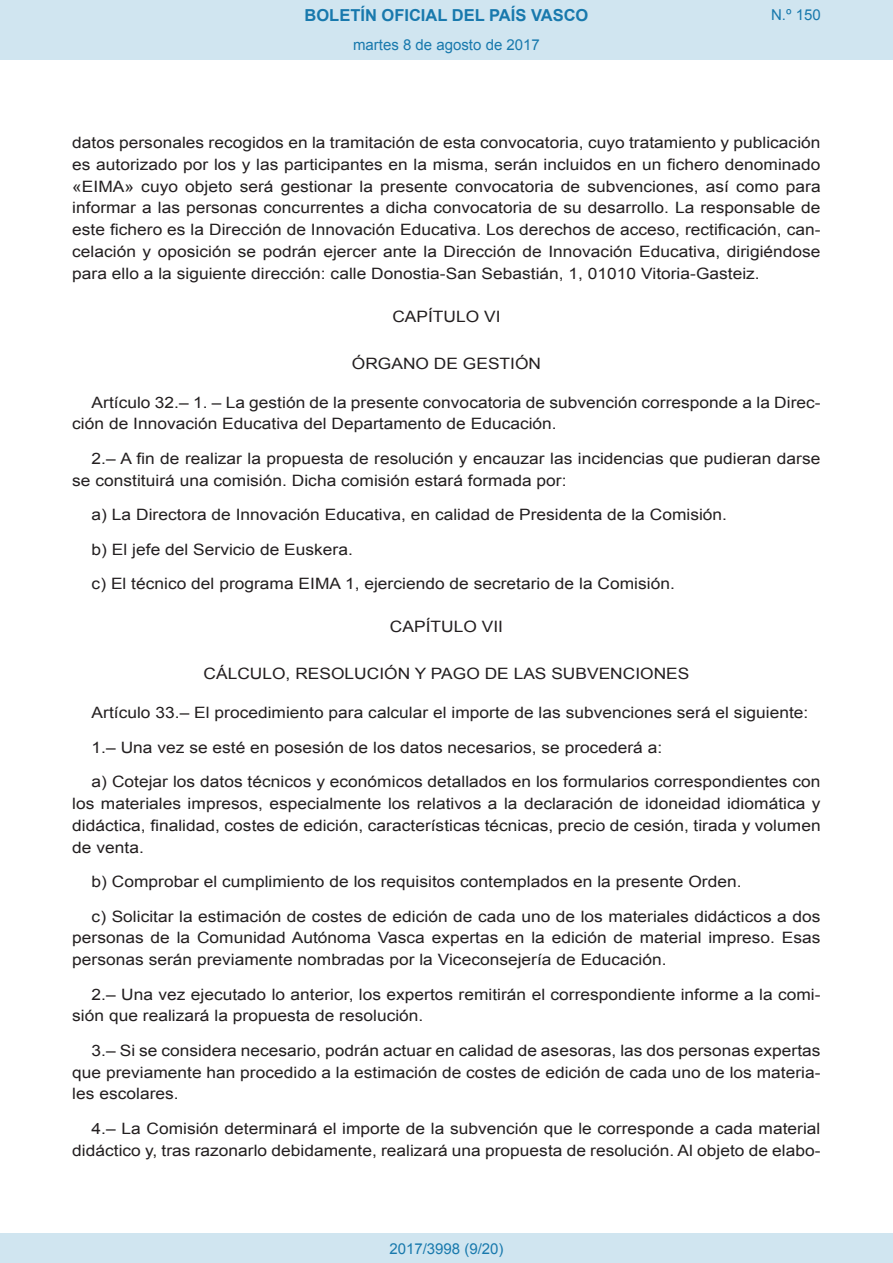
<style>
.page{position:relative;width:893px;height:1263px;background:#fff}
.page>*{position:absolute;margin:0;border:0;box-sizing:border-box;transform-origin:0 0}
.t1{font:700 16.5px "Arial";color:#1879ad}
.BOPVDetalle{font:15.6px/21.8px "Arial";color:#231f20;text-align:justify;scale:1.11 1}
.BOPVClave{font:15.6px "Arial";color:#231f20;scale:1.11 1}
.Paginacion_Centro{font:15px "Arial";color:#1879ad}
</style>
<div class="page">
<div style="left:0;top:0;width:893px;height:60px;background:#d0e5f0"></div>
<div style="left:0;top:1233px;width:893px;height:30px;background:#d0e5f0"></div>
<p class="t1" style="left:305px;top:4px;width:285px">BOLETÍN OFICIAL DEL PAÍS VASCO</p>
<p class="Paginacion_Centro" style="left:353px;top:35px;width:188px">martes 8 de agosto de 2017</p>
<p class="Paginacion_Centro" style="left:771px;top:5px;width:51px">N.º 150</p>
<p class="BOPVDetalle" style="left:72px;top:132px;width:676px">datos personales recogidos en la tramitación de esta convocatoria, cuyo tratamiento y publicación es autorizado por los y las participantes en la misma, serán incluidos en un fichero denominado «EIMA» cuyo objeto será gestionar la presente convocatoria de subvenciones, así como para informar a las personas concurrentes a dicha convocatoria de su desarrollo. La responsable de este fichero es la Dirección de Innovación Educativa. Los derechos de acceso, rectificación, can&shy;celación y oposición se podrán ejercer ante la Dirección de Innovación Educativa, dirigiéndose para ello a la siguiente dirección: calle Donostia-San Sebastián, 1, 01010 Vitoria-Gasteiz.</p>
<p class="BOPVClave" style="left:392px;top:306px;width:99px">CAPÍTULO VI</p>
<p class="BOPVClave" style="left:352px;top:353px;width:172px">ÓRGANO DE GESTIÓN</p>
<p class="BOPVDetalle" style="left:72px;top:391px;width:676px;text-indent:19px">Artículo 32.– 1. – La gestión de la presente convocatoria de subvención corresponde a la Direc&shy;ción de Innovación Educativa del Departamento de Educación.</p>
<p class="BOPVDetalle" style="left:72px;top:448px;width:675px;text-indent:19px">2.– A fin de realizar la propuesta de resolución y encauzar las incidencias que pudieran darse se constituirá una comisión. Dicha comisión estará formada por:</p>
<p class="BOPVDetalle" style="left:92px;top:504px;width:574px">a) La Directora de Innovación Educativa, en calidad de Presidenta de la Comisión.</p>
<p class="BOPVDetalle" style="left:92px;top:538px;width:237px">b) El jefe del Servicio de Euskera.</p>
<p class="BOPVDetalle" style="left:92px;top:573px;width:527px">c) El técnico del programa EIMA 1, ejerciendo de secretario de la Comisión.</p>
<p class="BOPVClave" style="left:390px;top:616px;width:103px">CAPÍTULO VII</p>
<p class="BOPVClave" style="left:204px;top:664px;width:439px">CÁLCULO, RESOLUCIÓN Y PAGO DE LAS SUBVENCIONES</p>
<p class="BOPVDetalle" style="left:92px;top:702px;width:647px">Artículo 33.– El procedimiento para calcular el importe de las subvenciones será el siguiente:</p>
<p class="BOPVDetalle" style="left:92px;top:736px;width:516px">1.– Una vez se esté en posesión de los datos necesarios, se procederá a:</p>
<p class="BOPVDetalle" style="left:72px;top:771px;width:676px;text-indent:19px">a) Cotejar los datos técnicos y económicos detallados en los formularios correspondientes con los materiales impresos, especialmente los relativos a la declaración de idoneidad idiomática y didáctica, finalidad, costes de edición, características técnicas, precio de cesión, tirada y volumen de venta.</p>
<p class="BOPVDetalle" style="left:92px;top:871px;width:587px">b) Comprobar el cumplimiento de los requisitos contemplados en la presente Orden.</p>
<p class="BOPVDetalle" style="left:72px;top:905px;width:676px;text-indent:19px">c) Solicitar la estimación de costes de edición de cada uno de los materiales didácticos a dos personas de la Comunidad Autónoma Vasca expertas en la edición de material impreso. Esas personas serán previamente nombradas por la Viceconsejería de Educación.</p>
<p class="BOPVDetalle" style="left:72px;top:983px;width:676px;text-indent:19px">2.– Una vez ejecutado lo anterior, los expertos remitirán el correspondiente informe a la comi&shy;sión que realizará la propuesta de resolución.</p>
<p class="BOPVDetalle" style="left:72px;top:1040px;width:676px;text-indent:19px">3.– Si se considera necesario, podrán actuar en calidad de asesoras, las dos personas expertas que previamente han procedido a la estimación de costes de edición de cada uno de los materia&shy;les escolares.</p>
<p class="BOPVDetalle" style="left:72px;top:1118px;width:676px;text-align:right">4.– La Comisión determinará el importe de la subvención que le corresponde a cada material didáctico y, tras razonarlo debidamente, realizará una propuesta de resolución. Al objeto de elabo-</p>
<p class="Paginacion_Centro" style="left:389px;top:1238px;width:116px">2017/3998 (9/20)</p>
</div>
